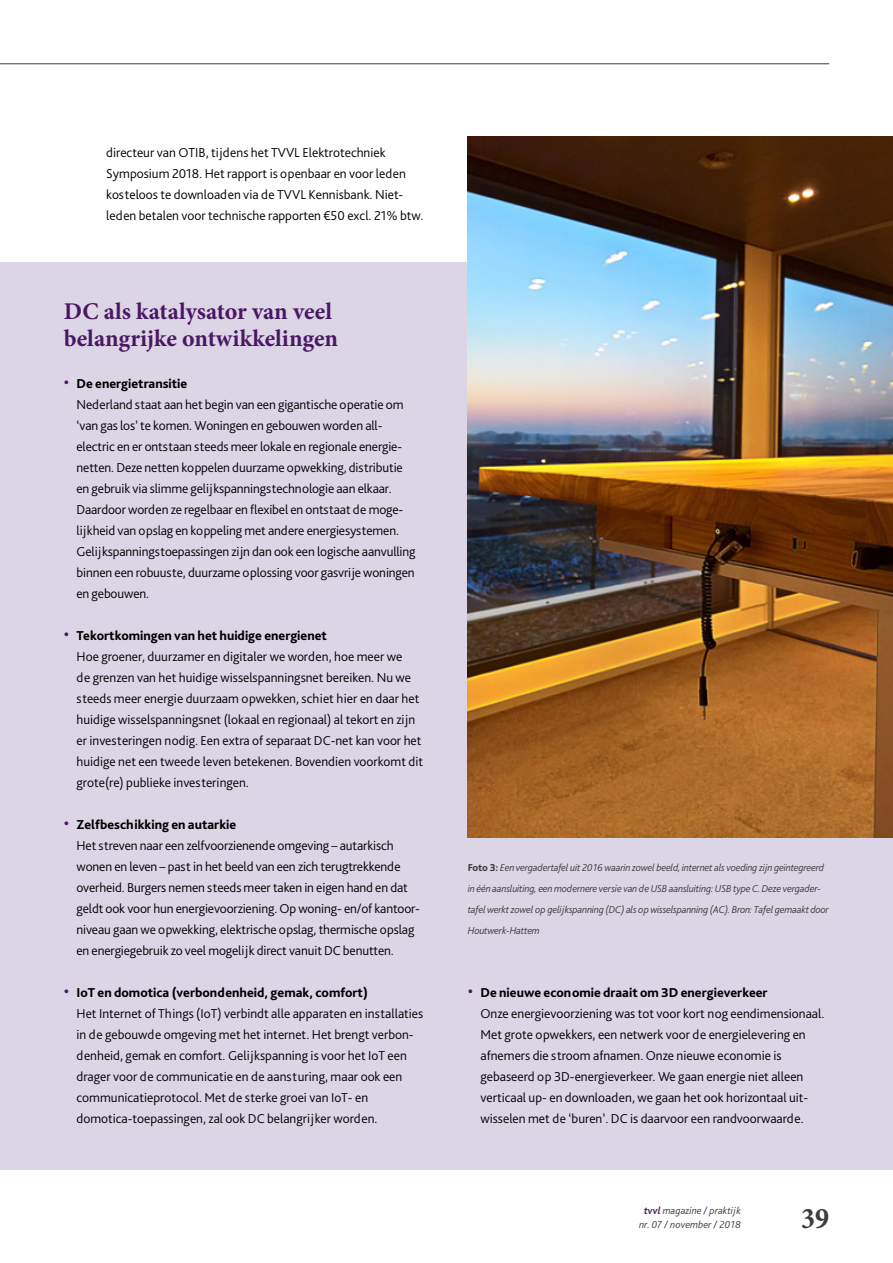
<style>
.page{position:relative;width:893px;height:1263px;background:#fff}
.page>*{position:absolute;margin:0;border:0;box-sizing:border-box;transform-origin:0 0}
.t1{font:700 condensed 30px "Minion Pro";color:#3c3c3b}
.t2{font:700 24px/27px "Minion Pro";color:#4a1863}
.t3{font:300 13.5px/21px "Bliss Pro";color:#000}
.t4{font:italic 300 10.5px/21px "Bliss Pro";letter-spacing:-.02em;color:#3c3c3b}
.t5{font:italic 300 10.5px/13.5px "Bliss Pro";color:#3c3c3b;text-align:center}
.s1{font-size:18px;color:#4a1863}
.s2{font-weight:800}
.s3{font-weight:800;font-style:normal}
.s4{font-weight:700;color:#4a1863}
.s5{color:#4a1863}
</style>
<div class="page">
<div style="left:0;top:262px;width:893px;height:907px;background:#dcd5e6"></div>
<hr style="left:0;top:63px;width:829px;height:1px;background:#3c3c3b">
<img style="left:468px;top:136px;width:425px;height:702px">
<p class="t3" style="left:106px;top:141px;width:319px">directeur van OTIB, tijdens het TVVL Elektrotechniek Symposium 2018. Het rapport is openbaar en voor leden kosteloos te downloaden via de TVVL Kennisbank. Niet&shy;leden betalen voor technische rapporten €50 excl. 21% btw.</p>
<h2 class="t2" style="left:64px;top:297px;width:276px">DC als katalysator van veel belangrijke ontwikkelingen</h2>
<p class="t3" style="left:77px;top:372px;width:341px;text-indent:-13px"><span class="s1">•</span> <span class="s2">De energietransitie<br></span>Nederland staat aan het begin van een gigantische operatie om ‘van gas los’ te komen. Woningen en gebouwen worden all&shy;electric en er ontstaan steeds meer lokale en regionale energie&shy;netten. Deze netten koppelen duurzame opwekking, distributie en gebruik via slimme gelijkspanningstechnologie aan elkaar.<br>Daardoor worden ze regelbaar en flexibel en ontstaat de moge&shy;lijkheid van opslag en koppeling met andere energiesystemen.<br>Gelijkspanningstoepassingen zijn dan ook een logische aanvulling binnen een robuuste, duurzame oplossing voor gasvrije woningen en gebouwen.</p>
<p class="t3" style="left:77px;top:624px;width:348px;text-indent:-13px"><span class="s1">•</span> <span class="s2">Tekortkomingen van het huidige energienet<br></span>Hoe groener, duurzamer en digitaler we worden, hoe meer we<br>de grenzen van het huidige wisselspanningsnet bereiken. Nu we steeds meer energie duurzaam opwekken, schiet hier en daar het huidige wisselspanningsnet (lokaal en regionaal) al tekort en zijn er investeringen nodig. Een extra of separaat DC-net kan voor het huidige net een tweede leven betekenen. Bovendien voorkomt dit grote(re) publieke investeringen.</p>
<p class="t3" style="left:77px;top:813px;width:345px;text-indent:-13px"><span class="s1">•</span> <span class="s2">Zelfbeschikking en autarkie<br></span>Het streven naar een zelfvoorzienende omgeving – autarkisch wonen en leven – past in het beeld van een zich terugtrekkende overheid. Burgers nemen steeds meer taken in eigen hand en dat geldt ook voor hun energievoorziening. Op woning- en/of kantoor&shy;niveau gaan we opwekking, elektrische opslag, thermische opslag en energiegebruik zo veel mogelijk direct vanuit DC benutten.</p>
<p class="t3" style="left:77px;top:981px;width:348px;text-indent:-13px"><span class="s1">•</span> <span class="s2">IoT en domotica (verbondenheid, gemak, comfort)<br></span>Het Internet of Things (IoT) verbindt alle apparaten en installaties in de gebouwde omgeving met het internet. Het brengt verbon&shy;denheid, gemak en comfort. Gelijkspanning is voor het IoT een drager voor de communicatie en de aansturing, maar ook een communicatieprotocol. Met de sterke groei van IoT- en domotica-toepassingen, zal ook DC belangrijker worden.</p>
<p class="t4" style="left:468px;top:856px;width:363px"><span class="s3">Foto 3:</span> Een vergadertafel uit 2016 waarin zowel beeld, internet als voeding zijn geïntegreerd in één aansluiting, een modernere versie van de USB aansluiting: USB type C. Deze vergader&shy;tafel werkt zowel op gelijkspanning (DC) als op wisselspanning (AC). Bron: Tafel gemaakt door Houtwerk-Hattem</p>
<p class="t3" style="left:480px;top:981px;width:345px;text-indent:-13px"><span class="s1">•</span> <span class="s2">De nieuwe economie draait om 3D energieverkeer<br></span>Onze energievoorziening was tot voor kort nog eendimensionaal.<br>Met grote opwekkers, een netwerk voor de energielevering en afnemers die stroom afnamen. Onze nieuwe economie is gebaseerd op 3D-energieverkeer. We gaan energie niet alleen verticaal up- en downloaden, we gaan het ook horizontaal uit&shy;wisselen met de ‘buren’. DC is daarvoor een randvoorwaarde.</p>
<p class="t5" style="left:639px;top:1204px;width:103px"><span class="s4">tvvl</span> magazine <span class="s5">/</span> praktijk nr<span class="s5">.</span> 07 <span class="s5">/</span> november <span class="s5">/</span> 2018</p>
<h1 class="t1" style="left:801px;top:1197px;width:29px">39</h1>
</div>
